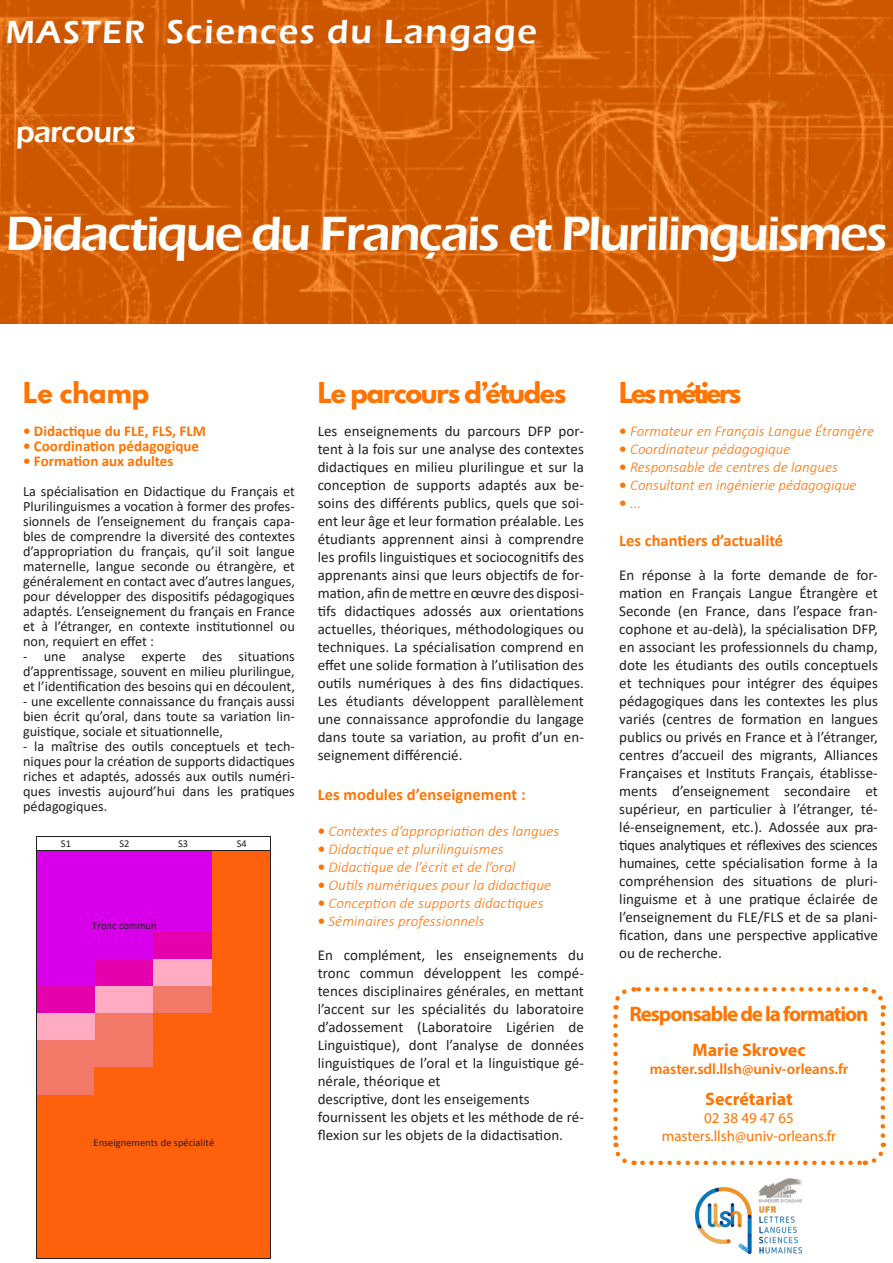
<style>
.page{position:relative;width:893px;height:1263px;background:#fff}
.page>*{position:absolute;margin:0;border:0;box-sizing:border-box;transform-origin:0 0}
.t1{font:600 49.5px "Eras ITC";letter-spacing:-.04em;color:#fff}
.t2{font:600 34.5px "Eras ITC";letter-spacing:.05em;color:#fff}
.t3{font:600 30px "Eras ITC";letter-spacing:-.02em;color:#fff}
.t4{font:700 25.5px "League Spartan";letter-spacing:-.05em;color:#ff7300}
.t5{font:700 25.5px "League Spartan";letter-spacing:-.1em;color:#ff7300}
.t6{font:700 21px "Myriad Pro";letter-spacing:-.05em;color:#ff7300}
.t7{font:700 18px "Myriad Pro";color:#ff7300}
.t8{font:700 16.5px "Calibri";letter-spacing:.005em;color:#ff7300}
.t9{font:15px/18px "Calibri";letter-spacing:.005em;color:#231f20;text-align:justify}
.t10{font:italic 300 15px "Calibri";letter-spacing:.005em;color:#ff7300}
.t11{font:700 15px "Calibri";color:#ff7300}
.t12{font:15px "Myriad Pro";color:#ff7300}
.t13{font:600 15px "Myriad Pro";color:#ff7300}
.t14{font:14.25px/15px "Calibri";color:#231f20;text-align:justify}
.t15{font:10.5px "Calibri";color:#231f20}
.s1{font-size:33px}
.s2{font-weight:700;font-style:normal}
</style>
<div class="page">
<img style="left:0;top:0;width:893px;height:323px">
<svg style="left:613px;top:1016px;width:21px;height:150px"></svg>
<svg style="left:642px;top:1142px;width:244px;height:24px"></svg>
<svg style="left:864px;top:987px;width:22px;height:149px"></svg>
<svg style="left:613px;top:987px;width:243px;height:22px"></svg>
<div style="left:37px;top:850px;width:175px;height:82px;background:#d700e9"></div>
<div style="left:212px;top:850px;width:59px;height:82px;background:#ff600c"></div>
<div style="left:37px;top:932px;width:117px;height:27px;background:#d700e9"></div>
<div style="left:153px;top:932px;width:59px;height:27px;background:#e501ac"></div>
<div style="left:212px;top:932px;width:59px;height:27px;background:#ff600c"></div>
<div style="left:37px;top:959px;width:58px;height:27px;background:#d700e9"></div>
<div style="left:95px;top:959px;width:59px;height:27px;background:#e501ac"></div>
<div style="left:153px;top:959px;width:59px;height:27px;background:#ffabc2"></div>
<div style="left:212px;top:959px;width:59px;height:27px;background:#ff600c"></div>
<div style="left:37px;top:986px;width:58px;height:27px;background:#e501ac"></div>
<div style="left:95px;top:986px;width:59px;height:27px;background:#ffabc2"></div>
<div style="left:153px;top:986px;width:59px;height:27px;background:#f27968"></div>
<div style="left:212px;top:986px;width:59px;height:27px;background:#ff600c"></div>
<div style="left:37px;top:1013px;width:58px;height:28px;background:#ffabc2"></div>
<div style="left:95px;top:1013px;width:59px;height:28px;background:#f27968"></div>
<div style="left:153px;top:1013px;width:118px;height:28px;background:#ff600c"></div>
<div style="left:37px;top:1040px;width:117px;height:28px;background:#f27968"></div>
<div style="left:153px;top:1040px;width:118px;height:28px;background:#ff600c"></div>
<div style="left:37px;top:1068px;width:58px;height:27px;background:#f27968"></div>
<div style="left:95px;top:1068px;width:176px;height:27px;background:#ff600c"></div>
<div style="left:37px;top:1095px;width:234px;height:163px;background:#ff600c"></div>
<hr style="left:36px;top:836px;width:1px;height:422px;background:#231f20">
<hr style="left:270px;top:837px;width:1px;height:421px;background:#231f20">
<hr style="left:37px;top:836px;width:234px;height:1px;background:#231f20">
<hr style="left:37px;top:850px;width:234px;height:1px;background:#231f20">
<hr style="left:37px;top:1257px;width:234px;height:1px;background:#231f20">
<img style="left:695px;top:1179px;width:107px;height:75px">
<p class="t2" style="left:6px;top:12px;width:533px"><span class="s1">MASTER</span> Sciences du Langage</p>
<p class="t3" style="left:16px;top:115px;width:121px">parcours</p>
<p class="t1" style="left:6px;top:205px;width:883px">Didactique du Français et Plurilinguismes</p>
<p class="t4" style="left:23px;top:373px;width:128px">Le champ</p>
<p class="t11" style="left:23px;top:421px;width:184px">• Didactique du FLE, FLS, FLM</p>
<p class="t11" style="left:23px;top:436px;width:177px">• Coordination pédagogique</p>
<p class="t11" style="left:23px;top:451px;width:152px">• Formation aux adultes</p>
<p class="t14" style="left:23px;top:484px;width:273px">La spécialisation en Didactique du Français et Plurilinguismes a vocation à former des profes&shy;sionnels de l’enseignement du français capa&shy;bles de comprendre la diversité des contextes d’appropriation du français, qu’il soit langue maternelle, langue seconde ou étrangère, et généralement en contact avec d’autres langues, pour développer des dispositifs pédagogiques adaptés. L’enseignement du français en France et à l’étranger, en contexte institutionnel ou non, requiert en effet :</p>
<p class="t14" style="left:23px;top:649px;width:273px">- une analyse experte des situations d’apprentissage, souvent en milieu plurilingue, et l’identification des besoins qui en découlent,</p>
<p class="t14" style="left:23px;top:694px;width:273px">- une excellente connaissance du français aussi bien écrit qu’oral, dans toute sa variation lin&shy;guistique, sociale et situationnelle,</p>
<p class="t14" style="left:23px;top:739px;width:273px">- la maîtrise des outils conceptuels et tech&shy;niques pour la création de supports didactiques riches et adaptés, adossés aux outils numéri&shy;ques investis aujourd’hui dans les pratiques pédagogiques.</p>
<p class="t15" style="left:61px;top:836px;width:12px">S1</p>
<p class="t15" style="left:120px;top:836px;width:12px">S2</p>
<p class="t15" style="left:178px;top:836px;width:12px">S3</p>
<p class="t15" style="left:237px;top:836px;width:12px">S4</p>
<p class="t15" style="left:92px;top:918px;width:66px">Tronc commun</p>
<p class="t15" style="left:94px;top:1135px;width:122px">Enseignements de spécialité</p>
<p class="t4" style="left:318px;top:373px;width:250px">Le parcours d’études</p>
<p class="t9" style="left:318px;top:422px;width:268px">Les enseignements du parcours DFP por&shy;tent à la fois sur une analyse des contextes didactiques en milieu plurilingue et sur la conception de supports adaptés aux be&shy;soins des différents publics, quels que soi&shy;ent leur âge et leur formation préalable. Les étudiants apprennent ainsi à comprendre les profils linguistiques et sociocognitifs des apprenants ainsi que leurs objectifs de for&shy;mation, afin de mettre en œuvre des disposi&shy;tifs didactiques adossés aux orientations actuelles, théoriques, méthodologiques ou techniques. La spécialisation comprend en effet une solide formation à l’utilisation des outils numériques à des fins didactiques.<br>Les étudiants développent parallèlement une connaissance approfondie du langage dans toute sa variation, au profit d’un en&shy;seignement différencié.</p>
<p class="t8" style="left:318px;top:783px;width:210px">Les modules d’enseignement :</p>
<p class="t10" style="left:318px;top:821px;width:243px"><span class="s2">•</span> Contextes d’appropriation des langues</p>
<p class="t10" style="left:318px;top:839px;width:187px"><span class="s2">•</span> Didactique et plurilinguismes</p>
<p class="t10" style="left:318px;top:857px;width:199px"><span class="s2">•</span> Didactique de l’écrit et de l’oral</p>
<p class="t10" style="left:318px;top:875px;width:235px"><span class="s2">•</span> Outils numériques pour la didactique</p>
<p class="t10" style="left:318px;top:893px;width:227px"><span class="s2">•</span> Conception de supports didactiques</p>
<p class="t10" style="left:318px;top:911px;width:168px"><span class="s2">•</span> Séminaires professionnels</p>
<p class="t9" style="left:318px;top:946px;width:268px">En complément, les enseignements du tronc commun développent les compé&shy;tences disciplinaires générales, en mettant l’accent sur les spécialités du laboratoire d’adossement (Laboratoire Ligérien de Linguistique), dont l’analyse de données linguistiques de l’oral et la linguistique gé&shy;nérale, théorique et</p>
<p class="t9" style="left:318px;top:1090px;width:213px">descriptive, dont les enseigements</p>
<p class="t9" style="left:318px;top:1108px;width:268px">fournissent les objets et les méthode de ré&shy;flexion sur les objets de la didactisation.</p>
<p class="t5" style="left:619px;top:373px;width:124px">Les métiers</p>
<p class="t10" style="left:619px;top:422px;width:256px"><span class="s2">•</span> Formateur en Français Langue Étrangère</p>
<p class="t10" style="left:619px;top:440px;width:173px"><span class="s2">•</span> Coordinateur pédagogique</p>
<p class="t10" style="left:619px;top:458px;width:220px"><span class="s2">•</span> Responsable de centres de langues</p>
<p class="t10" style="left:619px;top:476px;width:239px"><span class="s2">•</span> Consultant en ingénierie pédagogique</p>
<p class="t10" style="left:619px;top:494px;width:23px"><span class="s2">•</span> ...</p>
<p class="t8" style="left:619px;top:529px;width:165px">Les chantiers d’actualité</p>
<p class="t9" style="left:619px;top:566px;width:260px">En réponse à la forte demande de for&shy;mation en Français Langue Étrangère et Seconde (en France, dans l’espace fran&shy;cophone et au-delà), la spécialisation DFP, en associant les professionnels du champ, dote les étudiants des outils conceptuels et techniques pour intégrer des équipes pédagogiques dans les contextes les plus variés (centres de formation en langues publics ou privés en France et à l’étranger, centres d’accueil des migrants, Alliances Françaises et Instituts Français, établisse&shy;ments d’enseignement secondaire et supérieur, en particulier à l’étranger, té&shy;lé-enseignement, etc.). Adossée aux pra&shy;tiques analytiques et réflexives des sciences humaines, cette spécialisation forme à la compréhension des situations de pluri&shy;linguisme et à une pratique éclairée de l’enseignement du FLE/FLS et de sa plani&shy;fication, dans une perspective applicative ou de recherche.</p>
<p class="t6" style="left:629px;top:1000px;width:241px">Responsable de la formation</p>
<p class="t7" style="left:692px;top:1038px;width:115px">Marie Skrovec</p>
<p class="t13" style="left:650px;top:1059px;width:200px">master.sdl.llsh@univ-orleans.fr</p>
<p class="t7" style="left:705px;top:1088px;width:89px">Secrétariat</p>
<p class="t12" style="left:704px;top:1109px;width:91px">02 38 49 47 65</p>
<p class="t12" style="left:662px;top:1127px;width:176px">masters.llsh@univ-orleans.fr</p>
</div>
